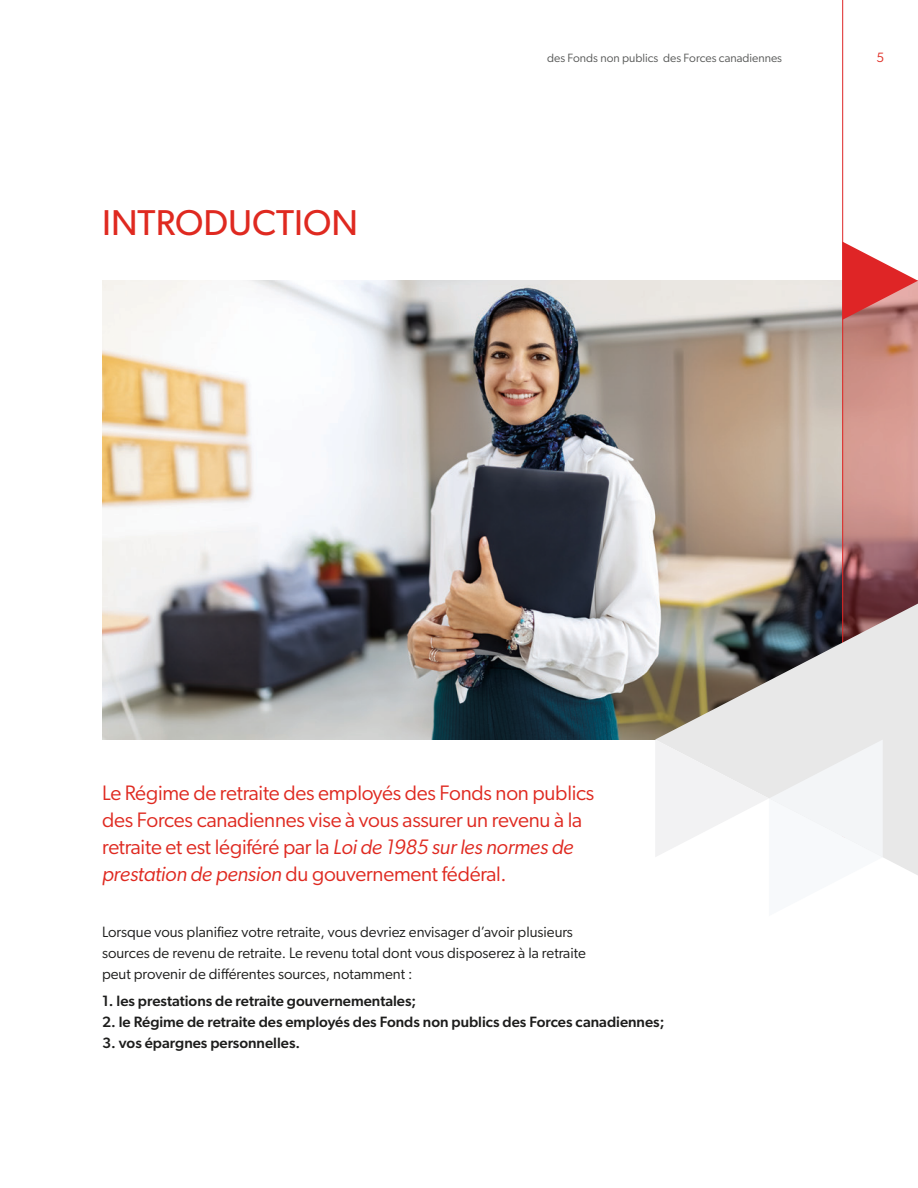
<style>
.page{position:relative;width:918px;height:1188px;background:#fff}
.page>*{position:absolute;margin:0;border:0;box-sizing:border-box;transform-origin:0 0}
.t1{font:36px "Gibson";color:#df2920}
.t2{font:21px/27px "Gibson";letter-spacing:-.01em;color:#df2920}
.t3{font:15px/21px "Gibson";color:#1d1d1c}
.t4{font:500 15px "Gibson";color:#1d1d1c}
.t5{font:13.5px "Gibson";color:#df2920}
.t6{font:12px "Gibson";color:#585958}
.s1{font-style:italic}
</style>
<div class="page">
<img style="left:102px;top:281px;width:740px;height:459px">
<hr style="left:842px;top:0;width:1px;height:692px;background:#df2526">
<svg style="left:842px;top:320px;width:76px;height:284px;background:#bf827d"></svg>
<svg style="left:842px;top:242px;width:76px;height:78px"></svg>
<svg style="left:655px;top:604px;width:263px;height:271px;background:#afadaa"></svg>
<svg style="left:655px;top:740px;width:228px;height:135px"></svg>
<p class="t1" style="left:102px;top:201px;width:258px">INTRODUCTION</p>
<p class="t6" style="left:547px;top:50px;width:237px">des Fonds non publics des Forces canadiennes</p>
<p class="t5" style="left:877px;top:50px;width:9px">5</p>
<p class="t2" style="left:102px;top:779px;width:494px">Le Régime de retraite des employés des Fonds non publics des Forces canadiennes vise à vous assurer un revenu à la retraite et est légiféré par la <span class="s1">Loi de 1985 sur les normes de prestation de pension</span> du gouvernement fédéral.</p>
<p class="t3" style="left:102px;top:921px;width:485px">Lorsque vous planifiez votre retraite, vous devriez envisager d’avoir plusieurs sources de revenu de retraite. Le revenu total dont vous disposerez à la retraite peut provenir de différentes sources, notamment :</p>
<p class="t4" style="left:102px;top:992px;width:316px">1. les prestations de retraite gouvernementales;</p>
<p class="t4" style="left:102px;top:1013px;width:564px">2. le Régime de retraite des employés des Fonds non publics des Forces canadiennes;</p>
<p class="t4" style="left:102px;top:1034px;width:200px">3. vos épargnes personnelles.</p>
</div>
